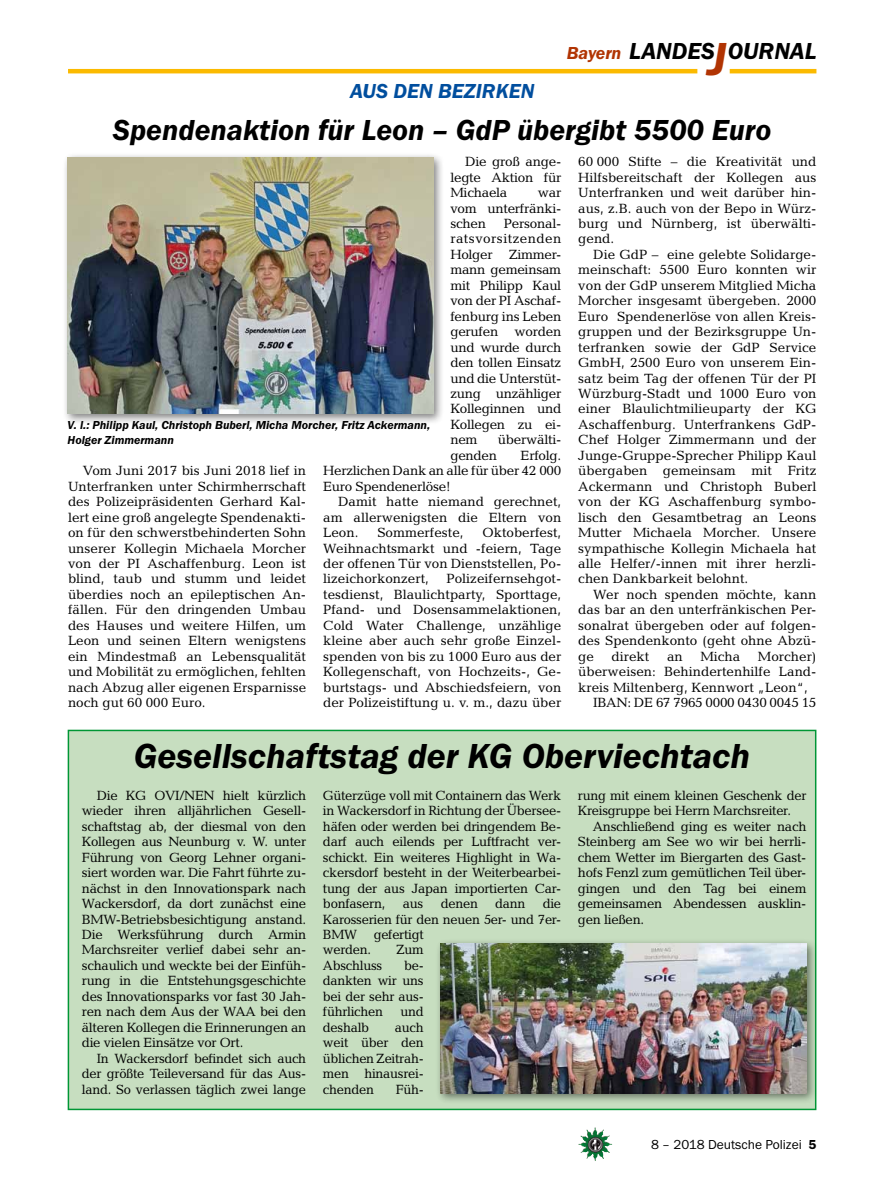
<style>
.page{position:relative;width:893px;height:1191px;background:#fff}
.page>*{position:absolute;margin:0;border:0;box-sizing:border-box;transform-origin:0 0}
._03__HEADLINE_2spalt{font:italic 600 36px "Franklin Gothic Itc T";color:#000}
._04__HEADLINE_1spalt{font:italic 600 30px "Franklin Gothic Itc T";color:#000}
.t1{font:italic 600 24px "Franklin Gothic Itc T";color:#000}
._01__RUBRIKENZEILE_o{font:italic 600 21px "Franklin Gothic Itc T";color:#004e9e}
.t2{font:italic 600 18px "Franklin Gothic Itc T";letter-spacing:-.01em;color:#b13403}
._09__GRUNDTEXT___Blo{font:13.5px/15.5px "Candida";letter-spacing:-.02em;color:#000;text-align:justify}
._09__GRUNDTEXT___Blo-2{font:13.5px/15.5px "Candida";letter-spacing:-.02em;color:#000;text-align:justify;scale:.96 1}
.t3{font:13.5px "Franklin Gothic Itc T";color:#000}
._09__GRUNDTEXT___Blo-3{font:13.5px "Candida";color:#000}
._12__BILDUNTERSCHRIF{font:italic 600 12px/15.5px "Franklin Gothic Itc T";color:#000}
.s1{font-size:48px;color:#b13403}
.s2{font-weight:600}
</style>
<div class="page">
<img style="left:578px;top:1127px;width:17px;height:25px">
<hr style="left:730px;top:69px;width:86px;height:4px;background:#fbba00">
<hr style="left:68px;top:69px;width:629px;height:4px;background:#fbba00">
<div style="left:68px;top:729px;width:748px;height:381px;background:#c7dec0;border:2px solid #009635"></div>
<div style="left:62px;top:152px;width:383px;height:273px;background:#000;opacity:.5"></div>
<img style="left:68px;top:157px;width:365px;height:256px">
<div style="left:435px;top:938px;width:383px;height:166px;background:#000;opacity:.5"></div>
<img style="left:441px;top:943px;width:365px;height:150px">
<p class="_01__RUBRIKENZEILE_o" style="left:350px;top:79px;width:186px">AUS DEN BEZIRKEN</p>
<h3 class="t2" style="left:567px;top:42px;width:56px">Bayern</h3>
<h3 class="t1" style="left:629px;top:37px;width:189px">LANDES<span class="s1">J</span>OURNAL</h3>
<p class="_04__HEADLINE_1spalt" style="left:113px;top:112px;width:660px">Spendenaktion für Leon – GdP übergibt 5500 Euro</p>
<p class="_09__GRUNDTEXT___Blo" style="left:450px;top:154px;width:112px;text-indent:15px">Die groß ange&shy;legte Aktion für Michaela</p>
<p class="_09__GRUNDTEXT___Blo" style="left:578px;top:154px;width:240px">60 000 Stifte – die Kreativität und Hilfsbereitschaft der Kollegen aus Unterfranken und weit darüber hin&shy;aus, z.B. auch von der Bepo in Würz&shy;burg und Nürnberg, ist überwälti&shy;gend.</p>
<p class="_09__GRUNDTEXT___Blo" style="left:578px;top:247px;width:240px;text-indent:15px">Die GdP – eine gelebte Solidarge&shy;meinschaft: 5500 Euro konnten wir von der GdP unserem Mitglied Micha Morcher insgesamt übergeben. 2000<br>Euro Spendenerlöse von allen Kreis&shy;gruppen und der Bezirksgruppe Un&shy;terfranken sowie der GdP Service GmbH, 2500 Euro von unserem Ein&shy;satz beim Tag der offenen Tür der PI Würzburg-Stadt und 1000 Euro von einer Blaulichtmilieuparty der KG Aschaffenburg. Unterfrankens GdP-Chef Holger Zimmermann und der Junge-Gruppe-Sprecher Philipp Kaul übergaben gemeinsam mit Fritz Ackermann und Christoph Buberl von der KG Aschaffenburg symbo&shy;lisch den Gesamtbetrag an Leons Mutter Michaela Morcher. Unsere sympathische Kollegin Michaela hat alle Helfer/-innen mit ihrer herzli&shy;chen Dankbarkeit belohnt.</p>
<p class="_09__GRUNDTEXT___Blo" style="left:578px;top:586px;width:240px;text-indent:15px">Wer noch spenden möchte, kann das bar an den unterfränkischen Per&shy;sonalrat übergeben oder auf folgen&shy;des Spendenkonto (geht ohne Abzü&shy;ge</p>
<p class="_09__GRUNDTEXT___Blo" style="left:450px;top:185px;width:112px;text-indent:87px">war vom unterfränki&shy;schen</p>
<p class="_09__GRUNDTEXT___Blo" style="left:450px;top:216px;width:112px;text-indent:54px">Personal&shy;ratsvorsitzenden Holger Zimmer&shy;mann gemeinsam mit Philipp Kaul von der PI Aschaf&shy;fenburg ins Leben gerufen worden und wurde durch den tollen Einsatz und die Unterstüt&shy;zung unzähliger Kolleginnen und Kollegen zu ei&shy;nem</p>
<p class="_12__BILDUNTERSCHRIF" style="left:68px;top:417px;width:364px">V. l.: Philipp Kaul, Christoph Buberl, Micha Morcher, Fritz Ackermann,<br>Holger Zimmermann</p>
<p class="_09__GRUNDTEXT___Blo" style="left:498px;top:432px;width:65px">überwälti-</p>
<p class="_09__GRUNDTEXT___Blo" style="left:323px;top:447px;width:240px;text-indent:197px">Erfolg.<br>Herzlichen Dank an alle für über 42 000<br>Euro Spendenerlöse!</p>
<p class="_09__GRUNDTEXT___Blo" style="left:323px;top:494px;width:240px;text-indent:15px">Damit hatte niemand gerechnet, am allerwenigsten die Eltern von Leon.</p>
<p class="_09__GRUNDTEXT___Blo" style="left:450px;top:447px;width:48px">genden</p>
<p class="_09__GRUNDTEXT___Blo" style="left:68px;top:463px;width:240px;text-indent:15px">Vom Juni 2017 bis Juni 2018 lief in Unterfranken unter Schirmherrschaft des Polizeipräsidenten Gerhard Kal&shy;lert eine groß angelegte Spendenakti&shy;on für den schwerstbehinderten Sohn unserer Kollegin Michaela Morcher von der PI Aschaffenburg. Leon ist blind, taub und stumm und leidet überdies noch an epileptischen An&shy;fällen. Für den dringenden Umbau des Hauses und weitere Hilfen, um Leon und seinen Eltern wenigstens ein Mindestmaß an Lebensqualität und Mobilität zu ermöglichen, fehlten nach Abzug aller eigenen Ersparnisse noch gut 60 000 Euro.</p>
<p class="_09__GRUNDTEXT___Blo" style="left:323px;top:525px;width:240px;text-indent:159px">Oktoberfest, Weihnachtsmarkt und -feiern, Tage der offenen Tür von Dienststellen, Po&shy;lizeichorkonzert,</p>
<p class="_09__GRUNDTEXT___Blo-3" style="left:377px;top:525px;width:88px">Sommerfeste,</p>
<p class="_09__GRUNDTEXT___Blo" style="left:323px;top:571px;width:240px;text-indent:123px">Polizeifernsehgot&shy;tesdienst, Blaulichtparty, Sporttage, Pfand- und Dosensammelaktionen, Cold Water Challenge, unzählige kleine aber auch sehr große Einzel&shy;spenden von bis zu 1000 Euro aus der Kollegenschaft, von Hochzeits-, Ge&shy;burtstags- und Abschiedsfeiern, von der Polizeistiftung u. v. m., dazu über</p>
<p class="_09__GRUNDTEXT___Blo" style="left:578px;top:648px;width:240px;text-indent:180px">Morcher) überweisen: Behindertenhilfe Land&shy;kreis Miltenberg, Kennwort „Leon“,</p>
<p class="_09__GRUNDTEXT___Blo" style="left:593px;top:695px;width:225px">IBAN: DE 67 7965 0000 0430 0045 15</p>
<p class="_09__GRUNDTEXT___Blo" style="left:612px;top:648px;width:39px">direkt</p>
<p class="_09__GRUNDTEXT___Blo" style="left:667px;top:648px;width:17px">an</p>
<p class="_09__GRUNDTEXT___Blo" style="left:700px;top:648px;width:42px">Micha</p>
<p class="_03__HEADLINE_2spalt" style="left:134px;top:734px;width:618px">Gesellschaftstag der KG Oberviechtach</p>
<p class="_09__GRUNDTEXT___Blo-2" style="left:323px;top:787px;width:250px">Güterzüge voll mit Containern das Werk in Wackersdorf in Richtung der Übersee&shy;häfen oder werden bei dringendem Be&shy;darf auch eilends per Luftfracht ver&shy;schickt. Ein weiteres Highlight in Wa&shy;ckersdorf besteht in der Weiterbearbei&shy;tung der aus Japan importierten Car&shy;bonfasern,</p>
<p class="_09__GRUNDTEXT___Blo" style="left:82px;top:787px;width:226px;text-indent:15px">Die KG OVI/NEN hielt kürzlich wieder ihren alljährlichen Gesell&shy;schaftstag ab, der diesmal von den Kollegen aus Neunburg v. W. unter Führung von Georg Lehner organi&shy;siert worden war. Die Fahrt führte zu&shy;nächst in den Innovationspark nach Wackersdorf, da dort zunächst eine BMW-Betriebsbesichtigung anstand.<br>Die Werksführung durch Armin Marchsreiter verlief dabei sehr an&shy;schaulich und weckte bei der Einfüh&shy;rung in die Entstehungsgeschichte des Innovationsparks vor fast 30 Jah&shy;ren nach dem Aus der WAA bei den älteren Kollegen die Erinnerungen an die vielen Einsätze vor Ort.</p>
<p class="_09__GRUNDTEXT___Blo-2" style="left:82px;top:1050px;width:235px;text-indent:15px">In Wackersdorf befindet sich auch der größte Teileversand für das Aus&shy;land. So verlassen täglich zwei lange</p>
<p class="_09__GRUNDTEXT___Blo-2" style="left:578px;top:787px;width:240px">rung mit einem kleinen Geschenk der<br>Kreisgruppe bei Herrn Marchsreiter.</p>
<p class="_09__GRUNDTEXT___Blo" style="left:578px;top:818px;width:230px;text-indent:15px">Anschließend ging es weiter nach Steinberg am See wo wir bei herrli&shy;chem Wetter im Biergarten des Gast&shy;hofs Fenzl zum gemütlichen Teil über&shy;gingen und den Tag bei einem gemeinsamen Abendessen ausklin&shy;gen ließen.</p>
<p class="_09__GRUNDTEXT___Blo-2" style="left:323px;top:895px;width:250px;text-align:left;text-indent:220px">die<br>Karosserien für den neuen 5er- und 7er-<br>BMW gefertigt<br>werden.</p>
<p class="_09__GRUNDTEXT___Blo" style="left:403px;top:895px;width:22px">aus</p>
<p class="_09__GRUNDTEXT___Blo-2" style="left:441px;top:895px;width:40px">denen</p>
<p class="_09__GRUNDTEXT___Blo-2" style="left:495px;top:895px;width:33px">dann</p>
<p class="_09__GRUNDTEXT___Blo-2" style="left:396px;top:942px;width:30px">Zum</p>
<p class="_09__GRUNDTEXT___Blo-2" style="left:323px;top:957px;width:63px">Abschluss</p>
<p class="_09__GRUNDTEXT___Blo-2" style="left:323px;top:957px;width:106px;text-indent:81px">be&shy;dankten wir uns bei der sehr aus&shy;führlichen</p>
<p class="_09__GRUNDTEXT___Blo-2" style="left:400px;top:1004px;width:26px">und</p>
<p class="_09__GRUNDTEXT___Blo-2" style="left:323px;top:1019px;width:106px;text-indent:72px">auch weit über den üblichen Zeitrah&shy;men hinausrei&shy;chenden</p>
<p class="_09__GRUNDTEXT___Blo-2" style="left:323px;top:1019px;width:50px">deshalb</p>
<p class="_09__GRUNDTEXT___Blo-2" style="left:396px;top:1081px;width:31px">Füh-</p>
<p class="t3" style="left:651px;top:1136px;width:167px">8 – 2018 Deutsche Polizei <span class="s2">5</span></p>
</div>
